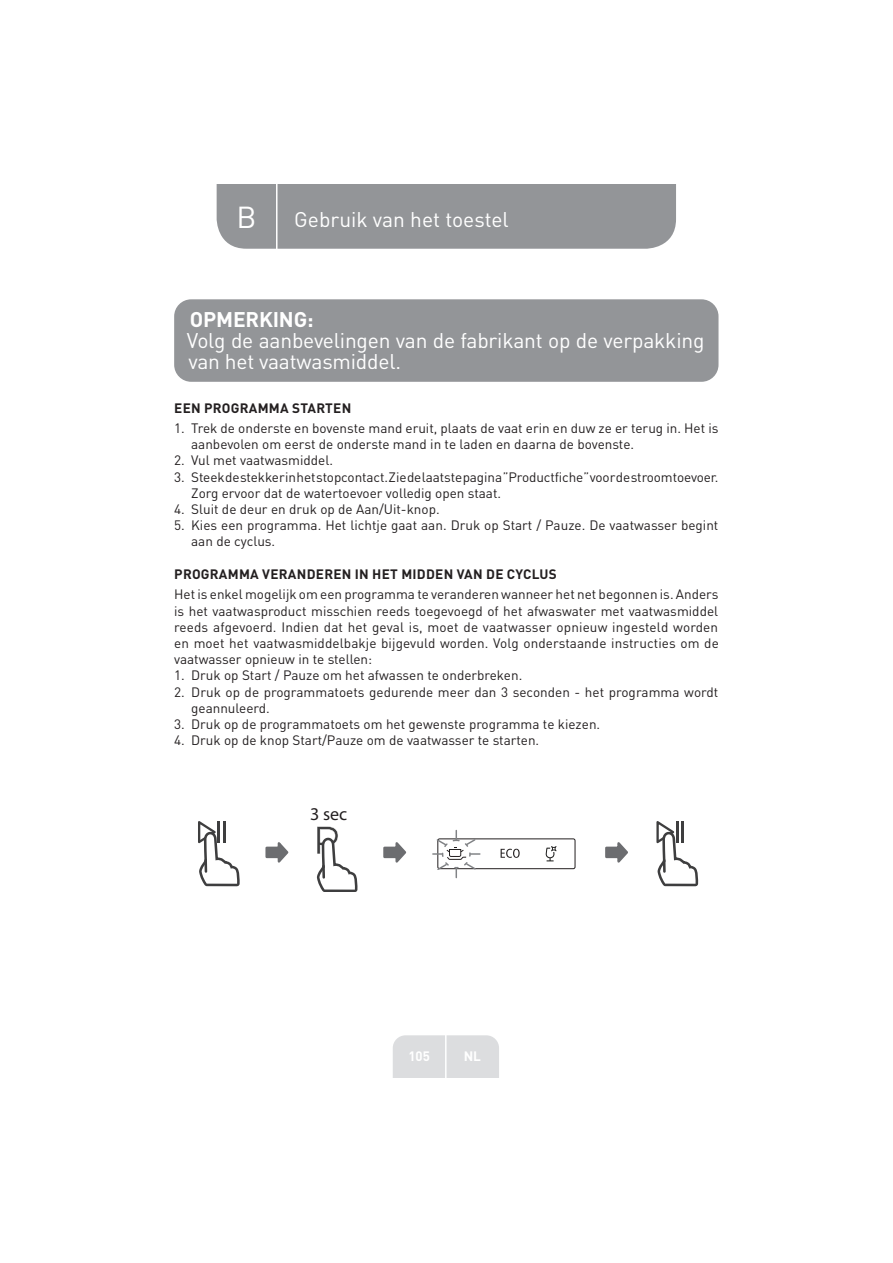
<style>
.page{position:relative;width:893px;height:1263px;background:#fff}
.page>*{position:absolute;margin:0;border:0;box-sizing:border-box;transform-origin:0 0}
.t1{font:30px "DIN Pro";color:#fff}
.t2{font:21px/21px "DIN Pro";letter-spacing:-.01em;color:#fff}
.t3{font:700 21px "DIN Pro";letter-spacing:-.01em;color:#fff}
.t4{font:18px "Myriad Pro";color:#231f20}
.t5{font:13.5px/16.2px "DIN Pro";color:#231f20}
.t6{font:700 13.5px "DIN Pro";letter-spacing:.02em;color:#231f20}
.t7{font:700 13.5px "DIN Pro";color:#fff}
</style>
<div class="page">
<div style="left:217px;top:185px;width:459px;height:64px;background:#939598"></div>
<div style="left:393px;top:1035px;width:106px;height:43px;background:#dcdddf"></div>
<hr style="left:445px;top:1018px;width:1px;height:60px;background:#fff">
<hr style="left:276px;top:185px;width:1px;height:66px;background:#fff">
<div style="left:174px;top:299px;width:544px;height:83px;background:#939598;border-radius:17px"></div>
<div style="left:437px;top:838px;width:138px;height:31px;border:1px solid #231f20;border-radius:2px"></div>
<svg style="left:198px;top:821px;width:42px;height:66px"></svg>
<svg style="left:316px;top:826px;width:42px;height:66px"></svg>
<svg style="left:656px;top:821px;width:43px;height:66px"></svg>
<svg style="left:265px;top:842px;width:24px;height:21px"></svg>
<svg style="left:383px;top:842px;width:24px;height:21px"></svg>
<svg style="left:605px;top:842px;width:23px;height:21px"></svg>
<svg style="left:501px;top:849px;width:19px;height:9px"></svg>
<svg style="left:546px;top:846px;width:11px;height:15px"></svg>
<svg style="left:433px;top:830px;width:47px;height:48px"></svg>
<h1 class="t1" style="left:237px;top:206px;width:22px">B</h1>
<h2 class="t2" style="left:294px;top:211px;width:216px">Gebruik van het toestel</h2>
<h2 class="t3" style="left:190px;top:306px;width:125px">OPMERKING:</h2>
<h2 class="t2" style="left:187px;top:332px;width:519px">Volg de aanbevelingen van de fabrikant op de verpakking van het vaatwasmiddel.</h2>
<p class="t6" style="left:174px;top:399px;width:178px">EEN PROGRAMMA STARTEN</p>
<p class="t5" style="left:191px;top:422px;width:529px;text-indent:-17px">1. Trek de onderste en bovenste mand eruit, plaats de vaat erin en duw ze er terug in. Het is aanbevolen om eerst de onderste mand in te laden en daarna de bovenste.</p>
<p class="t5" style="left:174px;top:454px;width:160px">2. Vul met vaatwasmiddel.</p>
<p class="t5" style="left:191px;top:470px;width:529px;text-indent:-17px">3. Steek de stekker in het stopcontact. Zie de laatste pagina ”Productfiche” voor de stroomtoevoer.<br>Zorg ervoor dat de watertoevoer volledig open staat.</p>
<p class="t5" style="left:174px;top:503px;width:267px">4. Sluit de deur en druk op de Aan/Uit-knop.</p>
<p class="t5" style="left:191px;top:519px;width:529px;text-indent:-17px">5. Kies een programma. Het lichtje gaat aan. Druk op Start / Pauze. De vaatwasser begint aan de cyclus.</p>
<p class="t6" style="left:174px;top:565px;width:384px">PROGRAMMA VERANDEREN IN HET MIDDEN VAN DE CYCLUS</p>
<p class="t5" style="left:174px;top:588px;width:546px;text-align:justify">Het is enkel mogelijk om een programma te veranderen wanneer het net begonnen is. Anders is het vaatwasproduct misschien reeds toegevoegd of het afwaswater met vaatwasmiddel reeds afgevoerd. Indien dat het geval is, moet de vaatwasser opnieuw ingesteld worden en moet het vaatwasmiddelbakje bijgevuld worden. Volg onderstaande instructies om de vaatwasser opnieuw in te stellen:</p>
<p class="t5" style="left:174px;top:669px;width:350px">1. Druk op Start / Pauze om het afwassen te onderbreken.</p>
<p class="t5" style="left:191px;top:685px;width:529px;text-indent:-17px">2. Druk op de programmatoets gedurende meer dan 3 seconden - het programma wordt geannuleerd.</p>
<p class="t5" style="left:174px;top:718px;width:427px">3. Druk op de programmatoets om het gewenste programma te kiezen.</p>
<p class="t5" style="left:174px;top:734px;width:367px">4. Druk op de knop Start/Pauze om de vaatwasser te starten.</p>
<h3 class="t4" style="left:310px;top:803px;width:39px">3 sec</h3>
<p class="t7" style="left:409px;top:1048px;width:23px">105</p>
<p class="t7" style="left:464px;top:1048px;width:19px">NL</p>
</div>
